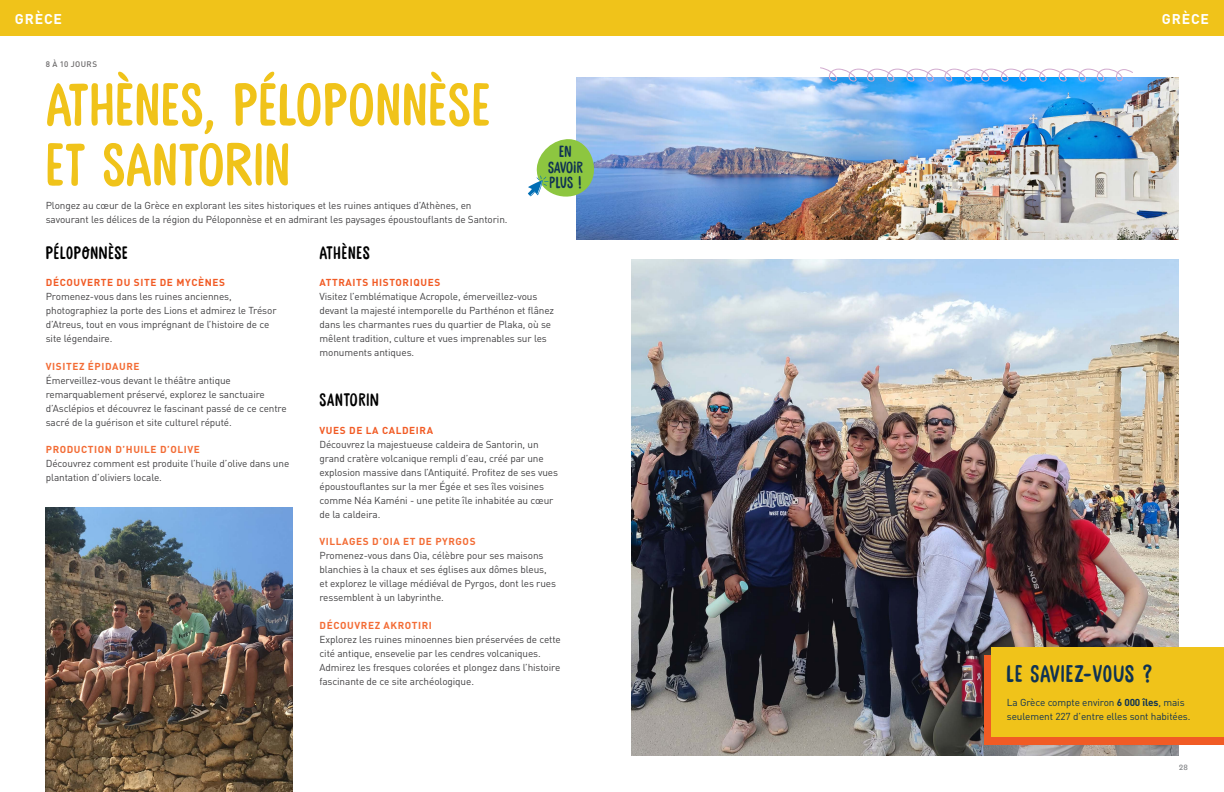
<style>
.page{position:relative;width:1224px;height:792px;background:#fff}
.page>*{position:absolute;margin:0;border:0;box-sizing:border-box;transform-origin:0 0}
.t1{font:60px/60px "Stick A Round";letter-spacing:.02em;color:#f0c31a}
.t2{font:24px "Stick A Round";letter-spacing:.05em;color:#0f3253}
.t3{font:18px "Stick A Round";letter-spacing:.05em;color:#000}
.t4{font:16.1px/15.3px "Stick A Round";letter-spacing:.025em;color:#0f3253}
.t5{font:700 14px "DIN Pro";letter-spacing:.06em;color:#fff}
.t6{font:10px/14px "DIN Pro";letter-spacing:-.01em;color:#414042}
.t7{font:700 10px "DIN Pro";letter-spacing:.06em;color:#f36c35}
.t8{font:10px/14px "DIN Pro";letter-spacing:-.01em;color:#0f3253}
.t9{font:700 10px "DIN Pro";letter-spacing:.06em;color:#f15b25}
.t10{font:9px "National";color:#808285}
.t11{font:500 8px "DIN Pro";letter-spacing:.055em;color:#6b696a}
.s1{font-weight:700}
</style>
<div class="page">
<div style="left:0;top:0;width:644px;height:36px;background:#f0c31a"></div>
<div style="left:612px;top:0;width:612px;height:36px;background:#f0c31a"></div>
<img style="left:576px;top:77px;width:602px;height:163px">
<img style="left:46px;top:508px;width:246px;height:284px">
<img style="left:632px;top:260px;width:546px;height:496px">
<div style="left:984px;top:655px;width:240px;height:89px;background:#f15b25"></div>
<div style="left:991px;top:647px;width:233px;height:90px;background:#f0c31a"></div>
<svg style="left:820px;top:67px;width:313px;height:15px"></svg>
<svg style="left:528px;top:138px;width:72px;height:63px"></svg>
<h3 class="t5" style="left:15px;top:8px;width:49px">GRÈCE</h3>
<h3 class="t5" style="left:1162px;top:8px;width:49px">GRÈCE</h3>
<p class="t11" style="left:46px;top:58px;width:53px">8 À 10 JOURS</p>
<h1 class="t1" style="left:46px;top:78px;width:446px">ATHÈNES, PÉLOPONNÈSE<br>ET SANTORIN</h1>
<p class="t6" style="left:46px;top:198px;width:463px">Plongez au cœur de la Grèce en explorant les sites historiques et les ruines antiques d’Athènes, en savourant les délices de la région du Péloponnèse et en admirant les paysages époustouflants de Santorin.</p>
<h3 class="t3" style="left:46px;top:242px;width:83px">PÉLOPONNÈSE</h3>
<p class="t9" style="left:46px;top:275px;width:181px">DÉCOUVERTE DU SITE DE MYCÈNES</p>
<p class="t6" style="left:46px;top:289px;width:232px">Promenez-vous dans les ruines anciennes, photographiez la porte des Lions et admirez le Trésor d’Atreus, tout en vous imprégnant de l’histoire de ce site légendaire.</p>
<p class="t7" style="left:46px;top:358px;width:95px">VISITEZ ÉPIDAURE</p>
<p class="t6" style="left:46px;top:372px;width:242px">Émerveillez-vous devant le théâtre antique remarquablement préservé, explorez le sanctuaire d’Asclépios et découvrez le fascinant passé de ce centre sacré de la guérison et site culturel réputé.</p>
<p class="t7" style="left:46px;top:442px;width:156px">PRODUCTION D’HUILE D’OLIVE</p>
<p class="t6" style="left:46px;top:456px;width:245px">Découvrez comment est produite l’huile d’olive dans une plantation d’oliviers locale.</p>
<h3 class="t4" style="left:548px;top:145px;width:36px;text-indent:11px">EN<br>SAVOIR<br>PLUS</h3>
<h3 class="t4" style="left:578px;top:176px;width:5px">!</h3>
<h3 class="t3" style="left:320px;top:242px;width:52px">ATHÈNES</h3>
<p class="t9" style="left:320px;top:275px;width:122px">ATTRAITS HISTORIQUES</p>
<p class="t6" style="left:319px;top:289px;width:236px">Visitez l’emblématique Acropole, émerveillez-vous devant la majesté intemporelle du Parthénon et flânez dans les charmantes rues du quartier de Plaka, où se mêlent tradition, culture et vues imprenables sur les monuments antiques.</p>
<h3 class="t3" style="left:320px;top:390px;width:60px">SANTORIN</h3>
<p class="t9" style="left:320px;top:422px;width:115px">VUES DE LA CALDEIRA</p>
<p class="t6" style="left:319px;top:436px;width:240px">Découvrez la majestueuse caldeira de Santorin, un grand cratère volcanique rempli d’eau, créé par une explosion massive dans l’Antiquité. Profitez de ses vues époustouflantes sur la mer Égée et ses îles voisines comme Néa Kaméni - une petite île inhabitée au cœur de la caldeira.</p>
<p class="t7" style="left:320px;top:534px;width:158px">VILLAGES D’OIA ET DE PYRGOS</p>
<p class="t6" style="left:319px;top:548px;width:238px">Promenez-vous dans Oia, célèbre pour ses maisons blanchies à la chaux et ses églises aux dômes bleus, et explorez le village médiéval de Pyrgos, dont les rues ressemblent à un labyrinthe.</p>
<p class="t7" style="left:320px;top:617px;width:114px">DÉCOUVREZ AKROTIRI</p>
<p class="t6" style="left:319px;top:631px;width:243px">Explorez les ruines minoennes bien préservées de cette cité antique, ensevelie par les cendres volcaniques.<br>Admirez les fresques colorées et plongez dans l’histoire fascinante de ce site archéologique.</p>
<h2 class="t2" style="left:1006px;top:660px;width:147px">LE SAVIEZ-VOUS ?</h2>
<p class="t8" style="left:1007px;top:694px;width:185px">La Grèce compte environ <span class="s1">6 000 îles</span>, mais seulement 227 d’entre elles sont habitées.</p>
<p class="t10" style="left:1179px;top:761px;width:10px">28</p>
</div>
